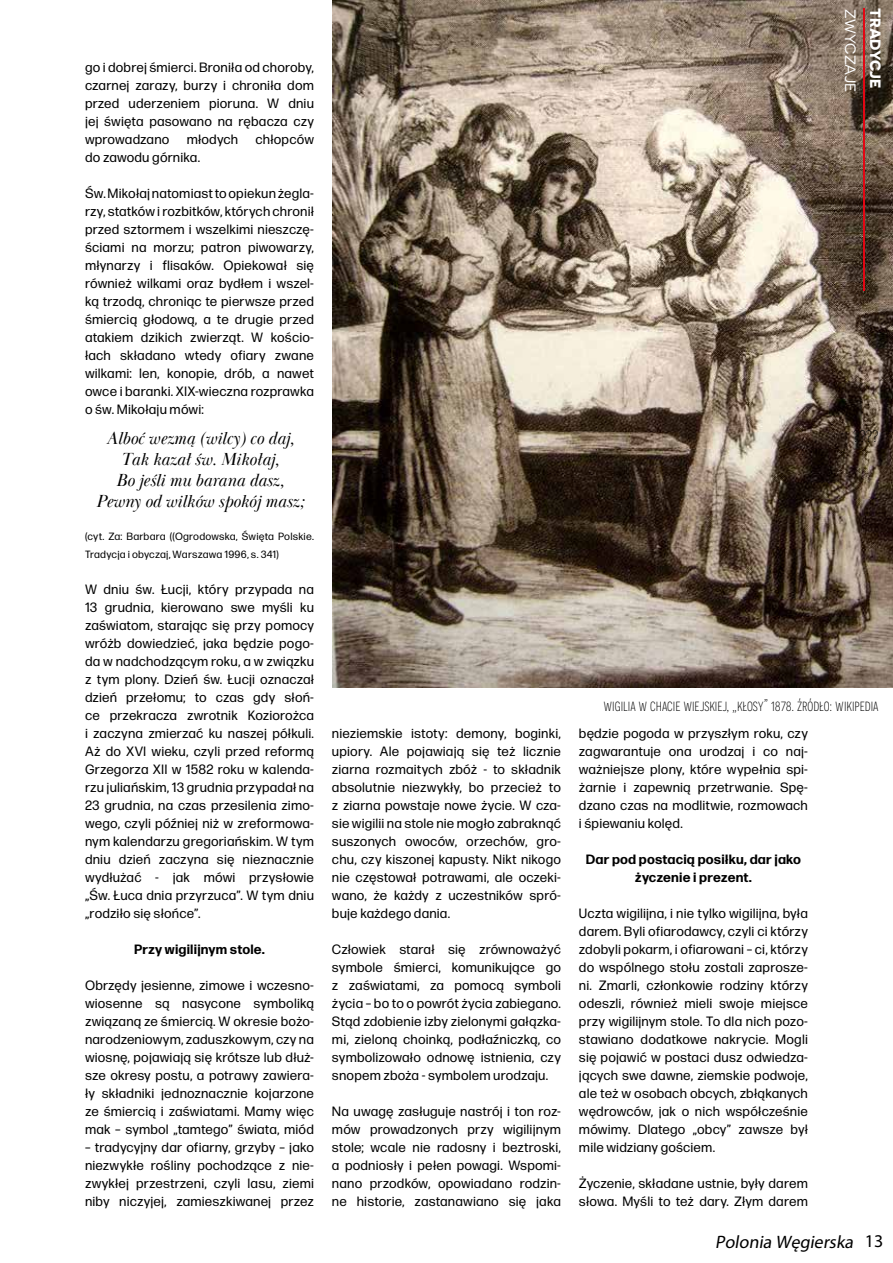
<style>
.page{position:relative;width:893px;height:1263px;background:#fff}
.page>*{position:absolute;margin:0;border:0;box-sizing:border-box;transform-origin:0 0}
.t1{font:italic 18px/21px "Baskerville Display PT";color:#000;text-align:center}
.t2{font:italic 18px "Myriad Pro";color:#000}
.t3{font:300 16.65px "Novecentosanscondensed";color:#000}
.t4{font:15px "Novecentosanswide";color:#fff}
.t5{font:700 15px "Novecentosanswide";color:#fff}
.t6{font:13.5px/18px "Forma DJR Micro";letter-spacing:.01em;color:#000;text-align:justify}
.t7{font:700 13.5px/18px "Forma DJR Micro";letter-spacing:.01em;color:#000;text-align:center}
.t8{font:10.5px/18px "Forma DJR Micro";letter-spacing:.02em;color:#000}
.s1{font-style:normal}
</style>
<div class="page">
<img style="left:332px;top:0;width:561px;height:687px">
<hr style="left:863px;top:9px;width:2px;height:282px;background:#e30613">
<p class="t6" style="left:85px;top:58px;width:230px">go i dobrej śmierci. Broniła od choroby, czarnej zarazy, burzy i chroniła dom przed uderzeniem pioruna. W dniu jej święta pasowano na rębacza czy wprowadzano</p>
<p class="t6" style="left:187px;top:130px;width:53px">młodych</p>
<p class="t6" style="left:256px;top:130px;width:60px">chłopców</p>
<p class="t6" style="left:85px;top:148px;width:117px">do zawodu górnika.</p>
<p class="t6" style="left:85px;top:184px;width:230px">Św. Mikołaj natomiast to opiekun żegla&shy;rzy, statków i rozbitków, których chronił przed sztormem i wszelkimi nieszczę&shy;ściami na morzu; patron piwowarzy, młynarzy i flisaków. Opiekował się również wilkami oraz bydłem i wszel&shy;ką trzodą, chroniąc te pierwsze przed śmiercią głodową, a te drugie przed atakiem dzikich zwierząt. W kościo&shy;łach składano wtedy ofiary zwane wilkami: len, konopie, drób, a nawet owce i baranki. XIX-wieczna rozprawka o św. Mikołaju mówi:</p>
<p class="t4" style="left:859px;top:9px;width:84px;rotate:90deg">ZWYCZAJE</p>
<p class="t5" style="left:885px;top:8px;width:81px;rotate:90deg">TRADYCJE</p>
<h1 class="t1" style="left:96px;top:429px;width:210px">Alboć wezmą (wilcy) co daj,<br>Tak kazał św. Mikołaj,<br>Bo jeśli mu barana dasz,<br>Pewny od wilków spokój masz;</h1>
<p class="t3" style="left:853px;top:427px;width:27px">????</p>
<p class="t8" style="left:85px;top:527px;width:230px">(cyt. Za: Barbara ((Ogrodowska, Święta Polskie.<br>Tradycja i obyczaj, Warszawa 1996, s. 341)</p>
<p class="t6" style="left:85px;top:580px;width:230px">W dniu św. Łucji, który przypada na 13 grudnia, kierowano swe myśli ku zaświatom, starając się przy pomocy wróżb dowiedzieć, jaka będzie pogo&shy;da w nadchodzącym roku, a w związku z tym plony. Dzień św. Łucji oznaczał dzień przełomu; to czas gdy słoń&shy;ce przekracza zwrotnik Koziorożca i zaczyna zmierzać ku naszej półkuli.<br>Aż do XVI wieku, czyli przed reformą Grzegorza XII w 1582 roku w kalenda&shy;rzu juliańskim, 13 grudnia przypadał na 23 grudnia, na czas przesilenia zimo&shy;wego, czyli później niż w zreformowa&shy;nym kalendarzu gregoriańskim. W tym dniu dzień zaczyna się nieznacznie wydłużać - jak mówi przysłowie „Św. Łuca dnia przyrzuca”. W tym dniu „rodziło się słońce”.</p>
<p class="t7" style="left:134px;top:940px;width:132px">Przy wigilijnym stole.</p>
<p class="t6" style="left:85px;top:976px;width:230px">Obrzędy jesienne, zimowe i wczesno&shy;wiosenne są nasycone symboliką związaną ze śmiercią. W okresie bożo&shy;narodzeniowym, zaduszkowym, czy na wiosnę, pojawiają się krótsze lub dłuż&shy;sze okresy postu, a potrawy zawiera&shy;ły składniki jednoznacznie kojarzone ze śmiercią i zaświatami. Mamy więc mak – symbol „tamtego” świata, miód</p>
<p class="t6" style="left:85px;top:1138px;width:230px">– tradycyjny dar ofiarny, grzyby – jako niezwykłe rośliny pochodzące z nie&shy;zwykłej przestrzeni, czyli lasu, ziemi niby niczyjej, zamieszkiwanej przez</p>
<p class="t6" style="left:332px;top:724px;width:230px">nieziemskie istoty: demony, boginki, upiory. Ale pojawiają się też licznie ziarna rozmaitych zbóż - to składnik absolutnie niezwykły, bo przecież to z ziarna powstaje nowe życie. W cza&shy;sie wigilii na stole nie mogło zabraknąć suszonych owoców, orzechów, gro&shy;chu, czy kiszonej kapusty. Nikt nikogo nie częstował potrawami, ale oczeki&shy;wano, że każdy z uczestników spró&shy;buje każdego dania.</p>
<p class="t6" style="left:332px;top:940px;width:230px">Człowiek starał się zrównoważyć symbole śmierci, komunikujące go z zaświatami, za pomocą symboli życia – bo to o powrót życia zabiegano.<br>Stąd zdobienie izby zielonymi gałązka&shy;mi, zieloną choinką, podłaźniczką, co symbolizowało odnowę istnienia, czy snopem zboża - symbolem urodzaju.</p>
<p class="t6" style="left:332px;top:1102px;width:230px">Na uwagę zasługuje nastrój i ton roz&shy;mów prowadzonych przy wigilijnym stole; wcale nie radosny i beztroski, a podniosły i pełen powagi. Wspomi&shy;nano przodków, opowiadano rodzin&shy;ne historie, zastanawiano się jaka</p>
<p class="t3" style="left:604px;top:696px;width:276px">wigilia w chacie wiejskiej, „kłosy” 1878. źródło: wikipedia</p>
<p class="t6" style="left:579px;top:724px;width:230px">będzie pogoda w przyszłym roku, czy zagwarantuje ona urodzaj i co naj&shy;ważniejsze plony, które wypełnia spi&shy;żarnie i zapewnią przetrwanie. Spę&shy;dzano czas na modlitwie, rozmowach i śpiewaniu kolęd.</p>
<p class="t7" style="left:586px;top:850px;width:217px">Dar pod postacią posiłku, dar jako życzenie i prezent.</p>
<p class="t6" style="left:579px;top:904px;width:230px">Uczta wigilijna, i nie tylko wigilijna, była darem. Byli ofiarodawcy, czyli ci którzy zdobyli pokarm, i ofiarowani – ci, którzy do wspólnego stołu zostali zaprosze&shy;ni. Zmarli, członkowie rodziny którzy odeszli, również mieli swoje miejsce przy wigilijnym stole. To dla nich pozo&shy;stawiano dodatkowe nakrycie. Mogli się pojawić w postaci dusz odwiedza&shy;jących swe dawne, ziemskie podwoje, ale też w osobach obcych, zbłąkanych wędrowców, jak o nich współcześnie mówimy. Dlatego „obcy” zawsze był mile widziany gościem.</p>
<p class="t6" style="left:579px;top:1174px;width:230px">Życzenie, składane ustnie, były darem słowa. Myśli to też dary. Złym darem</p>
<h1 class="t2" style="left:715px;top:1231px;width:170px">Polonia Węgierska <span class="s1">1 3</span></h1>
</div>
